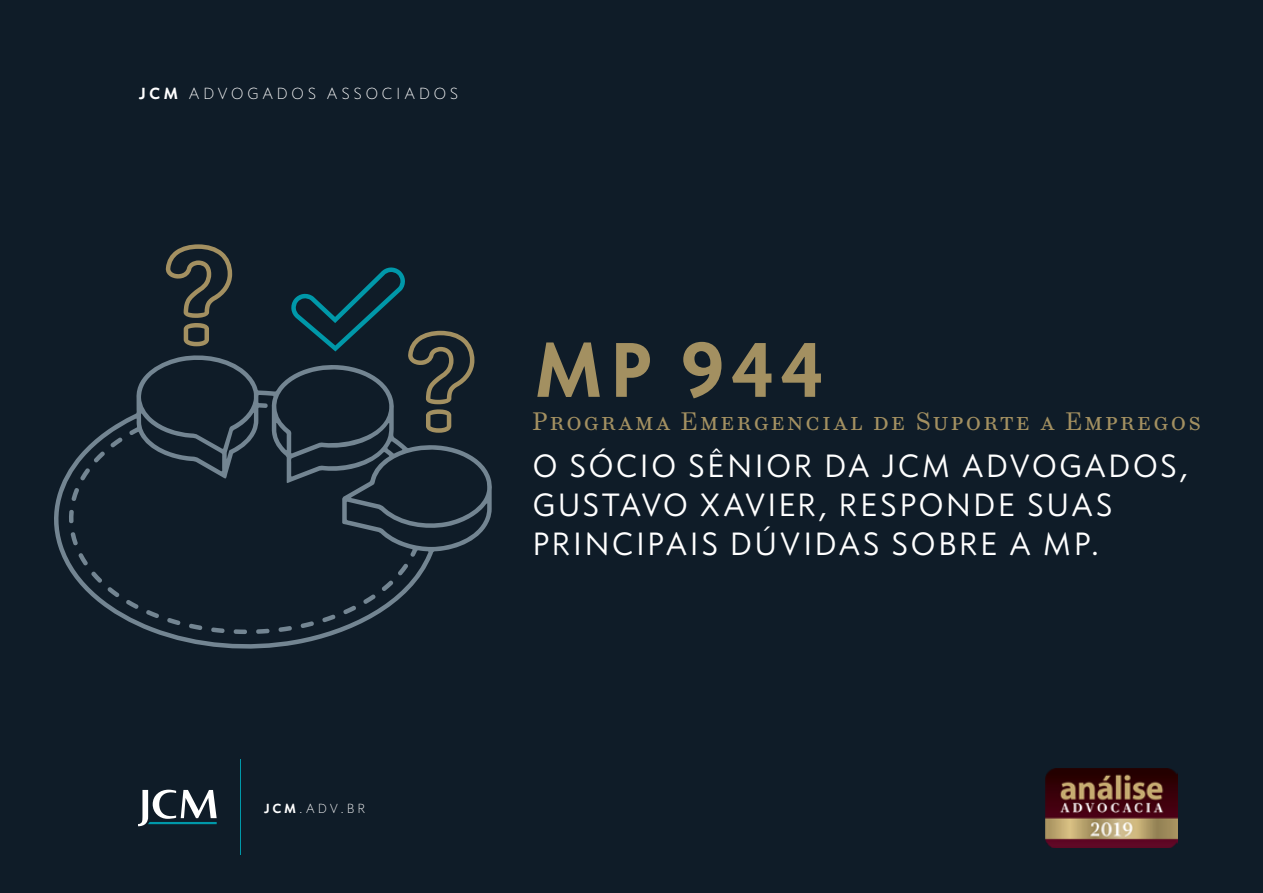
<style>
.page{position:relative;width:1263px;height:893px;background:#0f1c28}
.page>*{position:absolute;margin:0;border:0;box-sizing:border-box;transform-origin:0 0}
.t1{font:700 79.05px "Concourse C3";color:#a39061}
.t2{font:33px/39px "Concourse C3";color:#fff}
.t3{font:25.5px "Century Supra C3";letter-spacing:.025em;color:#a39061}
.t4{font:16.5px "Concourse C2";letter-spacing:.15em;color:#fff}
.t5{font:13.5px "Concourse C2";color:#fff}
.s1{font-weight:700}
</style>
<div class="page">
<svg style="left:54px;top:355px;width:438px;height:294px"></svg>
<svg style="left:166px;top:244px;width:66px;height:102px"></svg>
<svg style="left:291px;top:267px;width:183px;height:166px"></svg>
<hr style="left:240px;top:760px;width:1px;height:95px;background:#0098a9">
<svg style="left:138px;top:790px;width:79px;height:36px"></svg>
<img style="left:1045px;top:768px;width:132px;height:80px">
<p class="t4" style="left:138px;top:84px;width:322px"><span class="s1">JCM</span> ADVOGADOS ASSOCIADOS</p>
<h1 class="t1" style="left:531px;top:322px;width:295px">MP 944</h1>
<p class="t3" style="left:531px;top:406px;width:672px">Programa Emergencial de Suporte a Empregos</p>
<p class="t2" style="left:531px;top:446px;width:660px">O SÓCIO SÊNIOR DA JCM ADVOGADOS,<br>GUSTAVO XAVIER, RESPONDE SUAS<br>PRINCIPAIS DÚVIDAS SOBRE A MP.</p>
<p class="t5" style="left:263px;top:801px;width:104px"><span class="s1">JCM</span>.ADV.BR</p>
</div>
